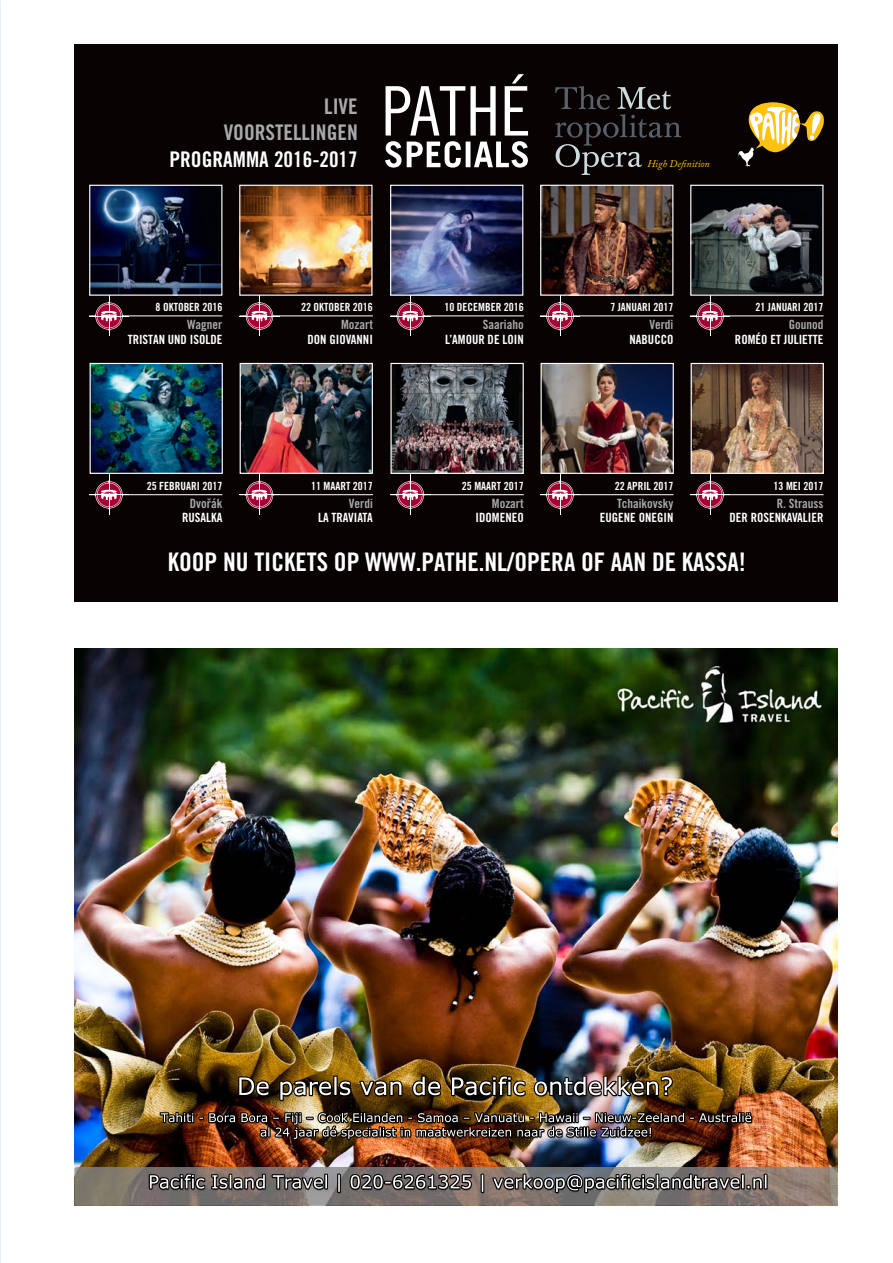
<style>
.page{position:relative;width:893px;height:1263px;background:#fff}
.page>*{position:absolute;margin:0;border:0;box-sizing:border-box;transform-origin:0 0}
.t1{font:25.5px "Trade Gothic LT Std Bd Cn 20";color:#fff}
.t2{font:21.6px/26.4px "Trade Gothic LT Std Bd Cn 20";color:#a8a9ad;text-align:right}
.t3{font:12.75px/14.7px "Trade Gothic LT Std Bd Cn 20";color:#fff;text-align:right}
.t4{font:12.75px/14.7px "Trade Gothic LT Std Bd Cn 20";color:#a8a9ad;text-align:right}
.t5{font:11.25px "Trade Gothic LT Std Bd Cn 20";color:#fff}
.t6{font:italic 10.2px "Adobe Caslon Pro";color:#fec210}
.s1{color:#fff}
.s2{color:#a8a9ad}
.s3{font-size:10.05px}
</style>
<div class="page">
<img style="left:74px;top:649px;width:764px;height:518px">
<img style="left:74px;top:1167px;width:764px;height:39px">
<img style="left:184px;top:1173px;width:583px;height:17px">
<img style="left:698px;top:1112px;width:54px;height:11px">
<img style="left:412px;top:1075px;width:219px;height:21px">
<div style="left:74px;top:44px;width:764px;height:557px;background:#080302"></div>
<svg style="left:555px;top:86px;width:126px;height:89px"></svg>
<svg style="left:385px;top:74px;width:143px;height:94px"></svg>
<svg style="left:738px;top:102px;width:86px;height:64px"></svg>
<img style="left:92px;top:365px;width:129px;height:107px">
<div style="left:90px;top:363px;width:133px;height:111px;border:1px solid #fff"></div>
<img style="left:242px;top:365px;width:129px;height:107px">
<div style="left:240px;top:363px;width:133px;height:111px;border:1px solid #fff"></div>
<img style="left:392px;top:365px;width:130px;height:107px">
<div style="left:390px;top:363px;width:134px;height:111px;border:1px solid #fff"></div>
<img style="left:543px;top:365px;width:129px;height:107px">
<div style="left:541px;top:363px;width:133px;height:111px;border:1px solid #fff"></div>
<img style="left:693px;top:365px;width:129px;height:107px">
<div style="left:691px;top:363px;width:133px;height:111px;border:1px solid #fff"></div>
<hr style="left:89px;top:316px;width:133px;height:1px;background:#fff">
<hr style="left:89px;top:494px;width:133px;height:1px;background:#fff">
<hr style="left:240px;top:316px;width:133px;height:1px;background:#fff">
<hr style="left:240px;top:494px;width:133px;height:1px;background:#fff">
<hr style="left:390px;top:316px;width:134px;height:1px;background:#fff">
<hr style="left:390px;top:494px;width:134px;height:1px;background:#fff">
<img style="left:91px;top:187px;width:129px;height:107px">
<div style="left:89px;top:185px;width:133px;height:111px;border:1px solid #fff"></div>
<img style="left:241px;top:187px;width:129px;height:107px">
<div style="left:239px;top:185px;width:133px;height:111px;border:1px solid #fff"></div>
<img style="left:392px;top:187px;width:129px;height:107px">
<div style="left:390px;top:185px;width:133px;height:111px;border:1px solid #fff"></div>
<img style="left:542px;top:187px;width:129px;height:107px">
<div style="left:540px;top:185px;width:133px;height:111px;border:1px solid #fff"></div>
<img style="left:692px;top:202px;width:129px;height:92px">
<div style="left:690px;top:185px;width:133px;height:111px;border:1px solid #fff"></div>
<hr style="left:109px;top:295px;width:1px;height:41px;background:#fff">
<svg style="left:94px;top:301px;width:30px;height:30px"></svg>
<hr style="left:109px;top:474px;width:1px;height:41px;background:#fff">
<hr style="left:89px;top:495px;width:40px;height:1px;background:#fff">
<svg style="left:94px;top:480px;width:30px;height:30px"></svg>
<hr style="left:259px;top:295px;width:1px;height:41px;background:#fff">
<svg style="left:245px;top:302px;width:29px;height:29px"></svg>
<hr style="left:259px;top:474px;width:1px;height:41px;background:#fff">
<hr style="left:240px;top:495px;width:39px;height:1px;background:#fff">
<svg style="left:245px;top:480px;width:29px;height:29px"></svg>
<hr style="left:410px;top:295px;width:1px;height:41px;background:#fff">
<svg style="left:396px;top:302px;width:29px;height:29px"></svg>
<hr style="left:410px;top:474px;width:1px;height:41px;background:#fff">
<hr style="left:390px;top:495px;width:40px;height:1px;background:#fff">
<svg style="left:396px;top:480px;width:29px;height:29px"></svg>
<hr style="left:540px;top:316px;width:133px;height:1px;background:#fff">
<hr style="left:540px;top:494px;width:133px;height:1px;background:#fff">
<hr style="left:690px;top:316px;width:133px;height:1px;background:#fff">
<hr style="left:690px;top:494px;width:133px;height:1px;background:#fff">
<hr style="left:560px;top:295px;width:1px;height:41px;background:#fff">
<svg style="left:545px;top:301px;width:30px;height:30px"></svg>
<hr style="left:560px;top:474px;width:1px;height:41px;background:#fff">
<hr style="left:540px;top:495px;width:40px;height:1px;background:#fff">
<svg style="left:545px;top:480px;width:30px;height:30px"></svg>
<hr style="left:710px;top:295px;width:1px;height:41px;background:#fff">
<svg style="left:695px;top:301px;width:30px;height:30px"></svg>
<hr style="left:710px;top:474px;width:1px;height:41px;background:#fff">
<hr style="left:690px;top:495px;width:40px;height:1px;background:#fff">
<svg style="left:695px;top:480px;width:30px;height:30px"></svg>
<img style="left:0;top:0;width:1px;height:1263px">
<p class="t2" style="left:169px;top:93px;width:190px">LIVE<br>VOORSTELLINGEN<br><span class="s1">PROGRAMMA 2016-2017</span></p>
<p class="t5" style="left:156px;top:300px;width:68px">8 OKTOBER 2016</p>
<p class="t3" style="left:128px;top:317px;width:96px"><span class="s2">Wagner<br></span>TRISTAN UND ISOLDE</p>
<p class="t5" style="left:301px;top:300px;width:73px">22 OKTOBER 2016</p>
<p class="t3" style="left:307px;top:317px;width:67px"><span class="s2">Mozart<br></span>DON GIOVANNI</p>
<p class="t5" style="left:444px;top:300px;width:81px">10 DECEMBER 2016</p>
<p class="t3" style="left:445px;top:317px;width:80px"><span class="s2">Saariaho<br></span>L’AMOUR DE LOIN</p>
<p class="t6" style="left:647px;top:157px;width:64px">High Defini<span class="s3">tion</span></p>
<p class="t5" style="left:610px;top:300px;width:65px">7 JANUARI 2017</p>
<p class="t3" style="left:629px;top:317px;width:45px"><span class="s2">Verdi<br></span>NABUCCO</p>
<p class="t5" style="left:755px;top:300px;width:70px">21 JANUARI 2017</p>
<p class="t3" style="left:735px;top:317px;width:90px"><span class="s2">Gounod<br></span>ROMÉO ET JULIETTE</p>
<p class="t5" style="left:147px;top:479px;width:77px">25 FEBRUARI 2017</p>
<p class="t4" style="left:182px;top:496px;width:42px">Dvorˇák<br><span class="s1">RUSALKA</span></p>
<p class="t5" style="left:462px;top:479px;width:63px">25 MAART 2017</p>
<p class="t3" style="left:476px;top:496px;width:50px"><span class="s2">Mozart<br></span>IDOMENEO</p>
<p class="t1" style="left:168px;top:546px;width:580px">KOOP NU TICKETS OP WWW.PATHE.NL/OPERA OF AAN DE KASSA!</p>
<p class="t5" style="left:311px;top:479px;width:63px">11 MAART 2017</p>
<p class="t3" style="left:318px;top:496px;width:56px"><span class="s2">Verdi<br></span>LA TRAVIATA</p>
<p class="t5" style="left:615px;top:479px;width:60px">22 APRIL 2017</p>
<p class="t3" style="left:600px;top:496px;width:75px"><span class="s2">Tchaikovsky<br></span>EUGENE ONEGIN</p>
<p class="t5" style="left:773px;top:479px;width:51px">13 MEI 2017</p>
<p class="t3" style="left:730px;top:496px;width:95px"><span class="s2">R. Strauss<br></span>DER ROSENKAVALIER</p>
</div>
